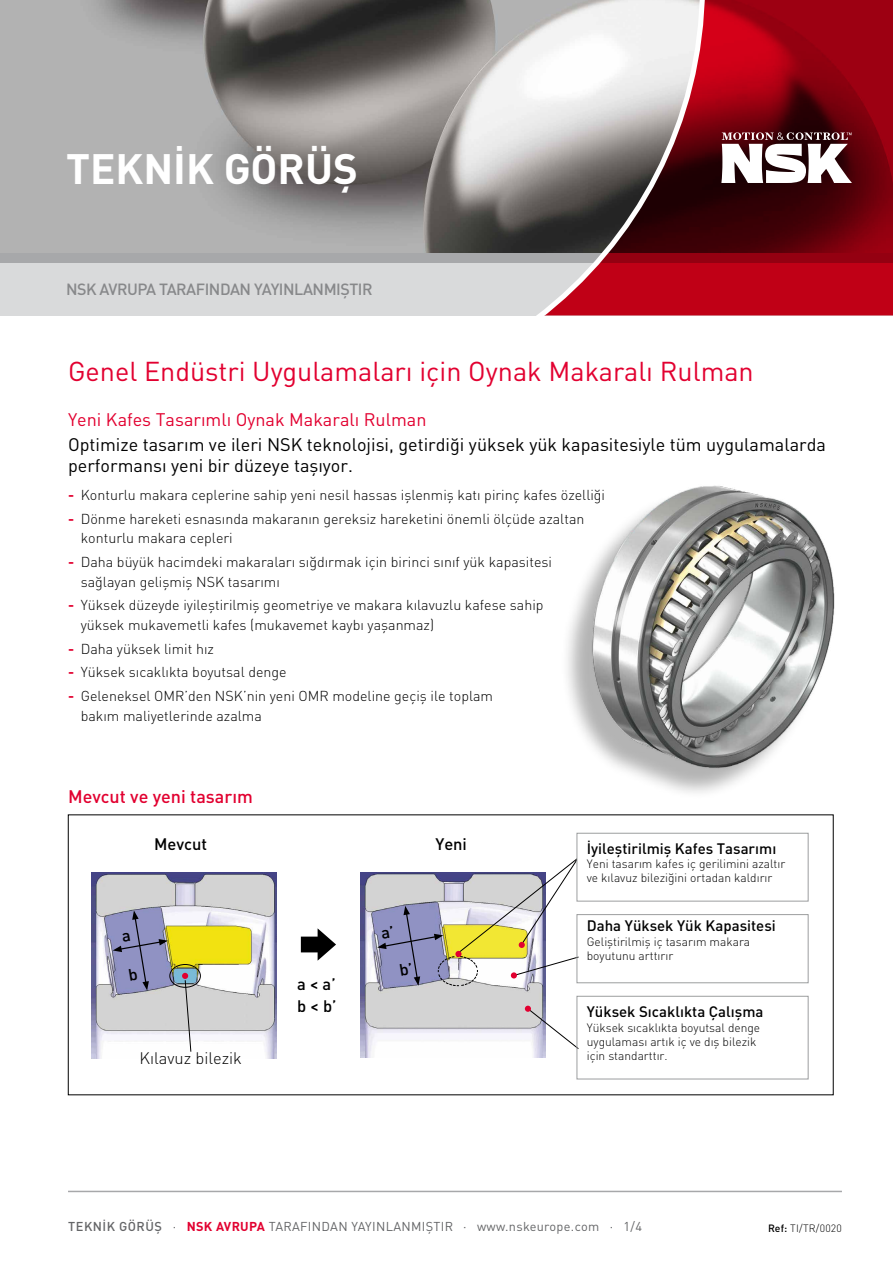
<style>
.page{position:relative;width:893px;height:1263px;background:#fff}
.page>*{position:absolute;margin:0;border:0;box-sizing:border-box;transform-origin:0 0}
.t1{font:700 42px "DIN Pro";color:#fff}
.t2{font:27px "DIN Pro";color:#e20030}
.t3{font:18px/21px "DIN Pro";color:#000}
.t4{font:18px "DIN Pro";color:#e20030}
.t5{font:500 18px "DIN Pro";color:#e20030}
.t6{font:500 16.5px/22.5px "DIN Pro";color:#000}
.t7{font:300 16.5px "DIN Pro";color:#000}
.t8{font:500 16.05px "DIN Pro";letter-spacing:-.03em;color:#87888a}
.t9{font:500 15px "DIN Pro";color:#000}
.t10{font:300 14.25px/19.5px "DIN Pro";color:#000}
.t11{font:12.75px "DIN Pro";letter-spacing:.025em;color:#646567}
.t12{font:300 12px/14.4px "DIN Pro";color:#000}
.t13{font:300 10.5px "DIN Pro";letter-spacing:.02em;color:#000}
.s1{font-weight:700;color:#e20030}
.s2{font-weight:500}
</style>
<div class="page">
<img style="left:0;top:0;width:529px;height:254px">
<div style="left:0;top:263px;width:893px;height:52px;background:#d9dadb"></div>
<div style="left:0;top:254px;width:893px;height:9px;background:#a7a8aa"></div>
<svg style="left:708px;top:0;width:185px;height:315px;background:#89000f"></svg>
<svg style="left:529px;top:0;width:179px;height:316px"></svg>
<svg style="left:721px;top:132px;width:131px;height:51px"></svg>
<hr style="left:68px;top:1191px;width:774px;height:1px;background:#a7a8aa">
<img style="left:91px;top:873px;width:186px;height:185px">
<img style="left:360px;top:873px;width:185px;height:185px">
<svg style="left:301px;top:928px;width:35px;height:33px"></svg>
<div style="left:169px;top:964px;width:32px;height:24px;border:1px solid #000;border-radius:50%"></div>
<svg style="left:182px;top:973px;width:9px;height:79px"></svg>
<div style="left:577px;top:833px;width:231px;height:68px;background:#fff;border:1px solid #9c9e9f"></div>
<div style="left:577px;top:914px;width:231px;height:69px;border:1px solid #9c9e9f"></div>
<svg style="left:525px;top:1006px;width:52px;height:43px"></svg>
<div style="left:577px;top:996px;width:231px;height:83px;border:1px solid #9c9e9f"></div>
<img style="left:567px;top:485px;width:268px;height:308px">
<svg style="left:113px;top:910px;width:55px;height:80px;background:#8a8bb6"></svg>
<svg style="left:377px;top:856px;width:203px;height:130px"></svg>
<h1 class="t1" style="left:66px;top:134px;width:293px">TEKNİK GÖRÜŞ</h1>
<p class="t8" style="left:66px;top:276px;width:308px">NSK AVRUPA TARAFINDAN YAYINLANMIŞTIR</p>
<h2 class="t2" style="left:68px;top:350px;width:687px">Genel Endüstri Uygulamaları için Oynak Makaralı Rulman</h2>
<p class="t4" style="left:68px;top:405px;width:360px">Yeni Kafes Tasarımlı Oynak Makaralı Rulman</p>
<p class="t3" style="left:68px;top:432px;width:759px">Optimize tasarım ve ileri NSK teknolojisi, getirdiği yüksek yük kapasitesiyle tüm uygulamalarda performansı yeni bir düzeye taşıyor.</p>
<p class="t10" style="left:68px;top:484px;width:539px"><span class="s1">-</span> Konturlu makara ceplerine sahip yeni nesil hassas işlenmiş katı pirinç kafes özelliği</p>
<p class="t10" style="left:81px;top:508px;width:505px;text-indent:-13px"><span class="s1">-</span> Dönme hareketi esnasında makaranın gereksiz hareketini önemli ölçüde azaltan konturlu makara cepleri</p>
<p class="t10" style="left:81px;top:551px;width:473px;text-indent:-13px"><span class="s1">-</span> Daha büyük hacimdeki makaraları sığdırmak için birinci sınıf yük kapasitesi sağlayan gelişmiş NSK tasarımı</p>
<p class="t10" style="left:81px;top:594px;width:464px;text-indent:-13px"><span class="s1">-</span> Yüksek düzeyde iyileştirilmiş geometriye ve makara kılavuzlu kafese sahip yüksek mukavemetli kafes (mukavemet kaybı yaşanmaz)</p>
<p class="t10" style="left:68px;top:637px;width:147px"><span class="s1">-</span> Daha yüksek limit hız</p>
<p class="t10" style="left:68px;top:661px;width:220px"><span class="s1">-</span> Yüksek sıcaklıkta boyutsal denge</p>
<p class="t10" style="left:81px;top:685px;width:414px;text-indent:-13px"><span class="s1">-</span> Geleneksel OMR’den NSK’nin yeni OMR modeline geçiş ile toplam bakım maliyetlerinde azalma</p>
<p class="t5" style="left:68px;top:782px;width:186px">Mevcut ve yeni tasarım</p>
<p class="t6" style="left:154px;top:831px;width:55px">Mevcut</p>
<p class="t7" style="left:139px;top:1046px;width:104px">Kılavuz bilezik</p>
<p class="t6" style="left:297px;top:970px;width:41px">a &lt; a’ b &lt; b’</p>
<p class="t6" style="left:435px;top:831px;width:33px">Yeni</p>
<p class="t9" style="left:587px;top:836px;width:191px">İyileştirilmiş Kafes Tasarımı</p>
<p class="t12" style="left:587px;top:855px;width:200px">Yeni tasarım kafes iç gerilimini azaltır ve kılavuz bileziğini ortadan kaldırır</p>
<p class="t9" style="left:587px;top:914px;width:190px">Daha Yüksek Yük Kapasitesi</p>
<p class="t12" style="left:587px;top:933px;width:165px">Geliştirilmiş iç tasarım makara boyutunu arttırır</p>
<p class="t9" style="left:587px;top:1000px;width:178px">Yüksek Sıcaklıkta Çalışma</p>
<p class="t12" style="left:587px;top:1019px;width:175px">Yüksek sıcaklıkta boyutsal denge uygulaması artık iç ve dış bilezik için standarttır.</p>
<p class="t11" style="left:68px;top:1216px;width:575px"><span class="s2">TEKNİK GÖRÜŞ</span> · <span class="s1">NSK AVRUPA</span> TARAFINDAN YAYINLANMIŞTIR · www.nskeurope.com · 1/4</p>
<p class="t13" style="left:768px;top:1220px;width:75px"><span class="s2">Ref:</span> TI/TR/0020</p>
</div>
